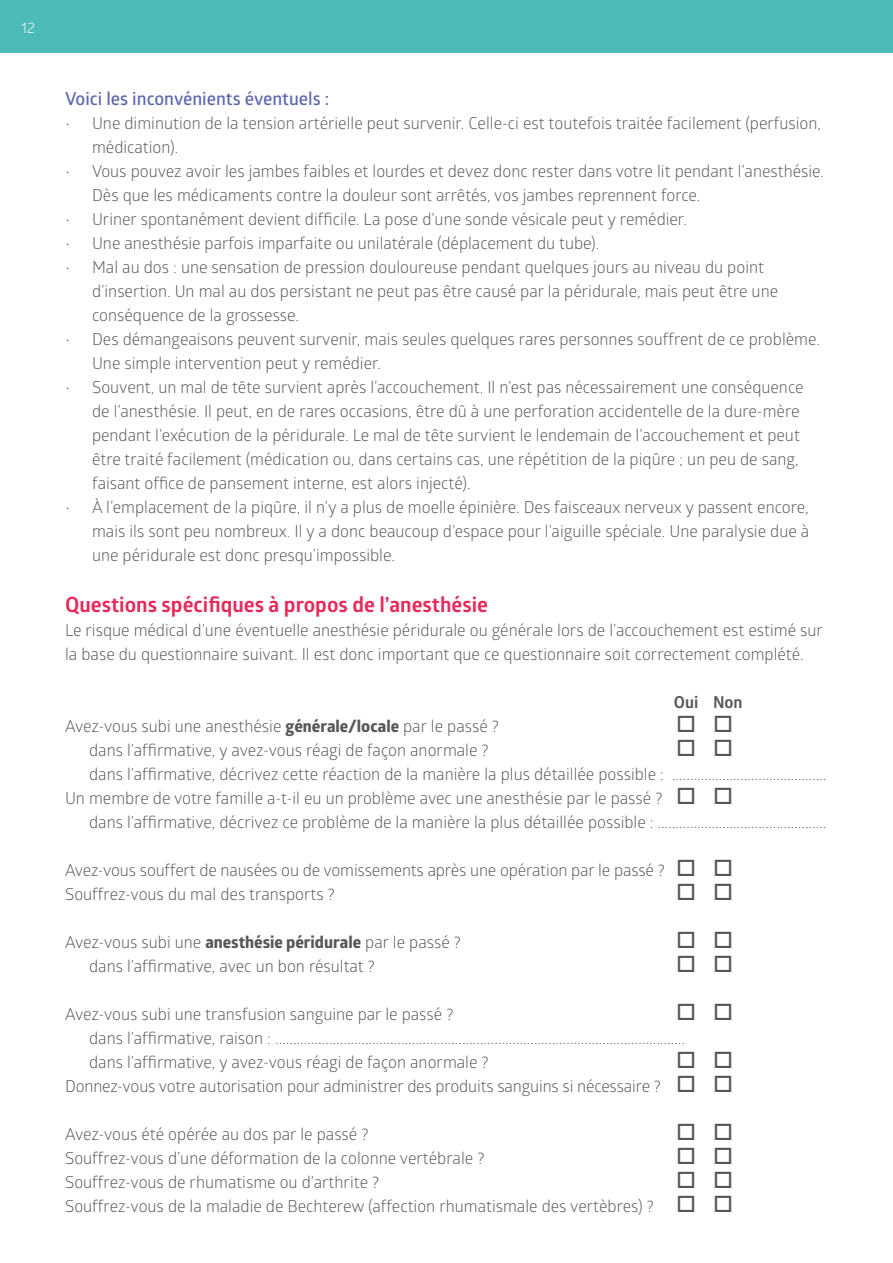
<style>
.page{position:relative;width:893px;height:1263px;background:#fff}
.page>*{position:absolute;margin:0;border:0;box-sizing:border-box;transform-origin:0 0}
.t1{font:700 21px "Glober";color:#e7295a}
.t2{font:600 18px "Glober";color:#5e67ad}
.t3{font:16.5px/24px "Glober";color:#575756}
.t4{font:700 16.5px "Glober";color:#575756}
.t5{font:15px "Glober";color:#fff}
.s1{font-family:"Globerx";font-weight:700}
</style>
<div class="page">
<div style="left:0;top:0;width:893px;height:52px;background:#4cbbb8"></div>
<p class="t5" style="left:21px;top:17px;width:15px">12</p>
<p class="t2" style="left:65px;top:86px;width:266px">Voici les inconvénients éventuels :</p>
<p class="t3" style="left:92px;top:110px;width:731px;text-indent:-27px">• Une diminution de la tension artérielle peut survenir. Celle-ci est toutefois traitée facilement (perfusion, médication).</p>
<p class="t3" style="left:92px;top:158px;width:733px;text-indent:-27px">• Vous pouvez avoir les jambes faibles et lourdes et devez donc rester dans votre lit pendant l’anesthésie.<br>Dès que les médicaments contre la douleur sont arrêtés, vos jambes reprennent force.</p>
<p class="t3" style="left:65px;top:206px;width:623px">• Uriner spontanément devient difficile. La pose d’une sonde vésicale peut y remédier.</p>
<p class="t3" style="left:65px;top:230px;width:536px">• Une anesthésie parfois imparfaite ou unilatérale (déplacement du tube).</p>
<p class="t3" style="left:92px;top:254px;width:687px;text-indent:-27px">• Mal au dos : une sensation de pression douloureuse pendant quelques jours au niveau du point d’insertion. Un mal au dos persistant ne peut pas être causé par la péridurale, mais peut être une conséquence de la grossesse.</p>
<p class="t3" style="left:92px;top:326px;width:729px;text-indent:-27px">• Des démangeaisons peuvent survenir, mais seules quelques rares personnes souffrent de ce problème.<br>Une simple intervention peut y remédier.</p>
<p class="t3" style="left:92px;top:374px;width:713px;text-indent:-27px">• Souvent, un mal de tête survient après l’accouchement. Il n’est pas nécessairement une conséquence de l’anesthésie. Il peut, en de rares occasions, être dû à une perforation accidentelle de la dure-mère pendant l’exécution de la péridurale. Le mal de tête survient le lendemain de l’accouchement et peut être traité facilement (médication ou, dans certains cas, une répétition de la piqûre ; un peu de sang, faisant office de pansement interne, est alors injecté).</p>
<p class="t3" style="left:92px;top:494px;width:719px;text-align:justify;text-indent:-27px">• À l’emplacement de la piqûre, il n’y a plus de moelle épinière. Des faisceaux nerveux y passent encore, mais ils sont peu nombreux. Il y a donc beaucoup d’espace pour l’aiguille spéciale. Une paralysie due à une péridurale est donc presqu’impossible.</p>
<p class="t1" style="left:65px;top:590px;width:424px">Questions spécifiques à propos de l’anesthésie</p>
<p class="t3" style="left:65px;top:617px;width:759px">Le risque médical d’une éventuelle anesthésie péridurale ou générale lors de l’accouchement est estimé sur la base du questionnaire suivant. Il est donc important que ce questionnaire soit correctement complété.</p>
<p class="t4" style="left:674px;top:691px;width:70px">Oui Non</p>
<p class="t3" style="left:65px;top:713px;width:435px">Avez-vous subi une anesthésie <span class="s1">générale/locale</span> par le passé ?</p>
<p class="t3" style="left:89px;top:737px;width:401px">dans l’affirmative, y avez-vous réagi de façon anormale ?</p>
<p class="t3" style="left:65px;top:761px;width:763px;text-indent:24px">dans l’affirmative, décrivez cette réaction de la manière la plus détaillée possible : ...........................................<br>Un membre de votre famille a-t-il eu un problème avec une anesthésie par le passé ? □ □</p>
<p class="t3" style="left:89px;top:809px;width:739px">dans l’affirmative, décrivez ce problème de la manière la plus détaillée possible : ...............................................</p>
<p class="t3" style="left:65px;top:857px;width:670px">Avez-vous souffert de nausées ou de vomissements après une opération par le passé ? □ □<br>Souffrez-vous du mal des transports ?</p>
<p class="t3" style="left:65px;top:929px;width:397px">Avez-vous subi une <span class="s1">anesthésie péridurale</span> par le passé ?</p>
<p class="t3" style="left:89px;top:953px;width:287px">dans l’affirmative, avec un bon résultat ?</p>
<p class="t3" style="left:65px;top:1001px;width:390px">Avez-vous subi une transfusion sanguine par le passé ?</p>
<p class="t3" style="left:89px;top:1025px;width:598px">dans l’affirmative, raison : .................................................................................................................. dans l’affirmative, y avez-vous réagi de façon anormale ?</p>
<p class="t3" style="left:65px;top:1073px;width:670px">Donnez-vous votre autorisation pour administrer des produits sanguins si nécessaire ? □ □</p>
<p class="t3" style="left:65px;top:1121px;width:305px">Avez-vous été opérée au dos par le passé ?</p>
<p class="t3" style="left:65px;top:1145px;width:421px">Souffrez-vous d’une déformation de la colonne vertébrale ?</p>
<p class="t3" style="left:65px;top:1169px;width:316px">Souffrez-vous de rhumatisme ou d’arthrite ?</p>
<p class="t3" style="left:65px;top:1193px;width:670px">Souffrez-vous de la maladie de Bechterew (affection rhumatismale des vertèbres) ? □ □</p>
</div>
